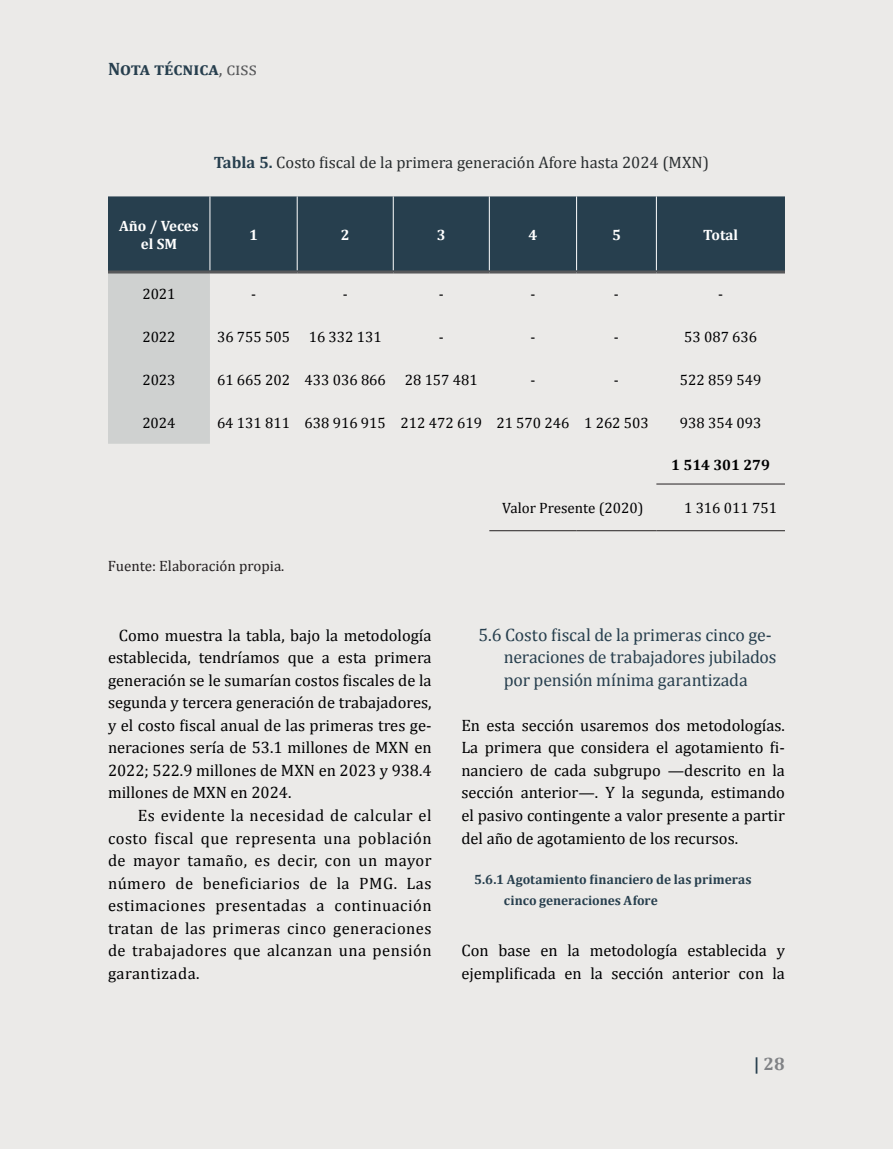
<style>
.page{position:relative;width:893px;height:1149px;background:#fff}
.page>*{position:absolute;margin:0;border:0;box-sizing:border-box;transform-origin:0 0}
.t1{font:18px/22.5px "Cambria";letter-spacing:-.01em;color:#273f4e}
.t2{font:700 18px "Cambria";color:#273f4e}
.t3{font:700 18px "Cambria";color:#808285}
.t4{font:16.5px/22.5px "Cambria";color:#000001;text-align:justify}
.t5{font:16.5px "Cambria";color:#292d2f}
.t6{font:15px "Cambria";color:#000001}
.t7{font:15px "Cambria";color:#231f20}
.t8{font:700 15px/18px "Cambria";color:#fff;text-align:center}
.t9{font:700 15px "Cambria";color:#000001}
.t10{font:700 13.5px/21px "Cambria";letter-spacing:.005em;color:#273f4e}
.s1{font-weight:400;color:#57585a}
.s2{font-weight:700;color:#273f4e}
.s3{color:#273f4e}
</style>
<div class="page">
<div style="left:0;top:0;width:893px;height:1148px;background:#ebeae8"></div>
<div style="left:108px;top:196px;width:677px;height:74px;background:#273f4e"></div>
<div style="left:108px;top:273px;width:102px;height:170px;background:#cfd1d0"></div>
<hr style="left:210px;top:196px;width:1px;height:74px;background:#fff">
<hr style="left:297px;top:196px;width:1px;height:74px;background:#fff">
<hr style="left:393px;top:196px;width:1px;height:74px;background:#fff">
<hr style="left:489px;top:196px;width:1px;height:74px;background:#fff">
<hr style="left:576px;top:196px;width:1px;height:74px;background:#fff">
<hr style="left:656px;top:196px;width:1px;height:74px;background:#fff">
<hr style="left:108px;top:270px;width:102px;height:3px;background:#57585a">
<hr style="left:210px;top:270px;width:87px;height:3px;background:#57585a">
<hr style="left:297px;top:270px;width:96px;height:3px;background:#57585a">
<hr style="left:393px;top:270px;width:96px;height:3px;background:#57585a">
<hr style="left:489px;top:270px;width:88px;height:3px;background:#57585a">
<hr style="left:577px;top:270px;width:79px;height:3px;background:#57585a">
<hr style="left:656px;top:270px;width:129px;height:3px;background:#57585a">
<hr style="left:656px;top:483px;width:129px;height:1px;background:#231f20">
<hr style="left:489px;top:530px;width:88px;height:1px;background:#231f20">
<hr style="left:577px;top:530px;width:79px;height:1px;background:#231f20">
<hr style="left:656px;top:530px;width:129px;height:1px;background:#231f20">
<p class="t2" style="left:108px;top:56px;width:150px">Nota técnica<span class="s1">, ciss</span></p>
<p class="t5" style="left:214px;top:152px;width:497px"><span class="s2">Tabla 5.</span> Costo fiscal de la primera generación Afore hasta 2024 (MXN)</p>
<p class="t8" style="left:119px;top:216px;width:81px">Año / Veces el SM</p>
<p class="t8" style="left:249px;top:225px;width:10px">1</p>
<p class="t8" style="left:341px;top:225px;width:10px">2</p>
<p class="t8" style="left:437px;top:225px;width:10px">3</p>
<p class="t8" style="left:528px;top:225px;width:10px">4</p>
<p class="t8" style="left:612px;top:225px;width:10px">5</p>
<p class="t8" style="left:703px;top:225px;width:36px">Total</p>
<p class="t6" style="left:142px;top:285px;width:35px">2021</p>
<p class="t6" style="left:251px;top:285px;width:6px">-</p>
<p class="t6" style="left:343px;top:285px;width:6px">-</p>
<p class="t6" style="left:439px;top:285px;width:6px">-</p>
<p class="t6" style="left:530px;top:285px;width:6px">-</p>
<p class="t6" style="left:614px;top:285px;width:6px">-</p>
<p class="t6" style="left:718px;top:285px;width:6px">-</p>
<p class="t6" style="left:142px;top:328px;width:35px">2022</p>
<p class="t6" style="left:217px;top:328px;width:166px">36 755 505 16 332 131</p>
<p class="t6" style="left:439px;top:328px;width:6px">-</p>
<p class="t6" style="left:530px;top:328px;width:6px">-</p>
<p class="t6" style="left:614px;top:328px;width:6px">-</p>
<p class="t6" style="left:684px;top:328px;width:75px">53 087 636</p>
<p class="t6" style="left:142px;top:371px;width:35px">2023</p>
<p class="t6" style="left:217px;top:371px;width:170px">61 665 202 433 036 866</p>
<p class="t6" style="left:405px;top:371px;width:75px">28 157 481</p>
<p class="t6" style="left:530px;top:371px;width:6px">-</p>
<p class="t6" style="left:614px;top:371px;width:6px">-</p>
<p class="t6" style="left:680px;top:371px;width:83px">522 859 549</p>
<p class="t6" style="left:142px;top:414px;width:35px">2024</p>
<p class="t6" style="left:217px;top:414px;width:433px">64 131 811 638 916 915 212 472 619 21 570 246 1 262 503</p>
<p class="t6" style="left:680px;top:414px;width:83px">938 354 093</p>
<p class="t9" style="left:671px;top:454px;width:100px">1 514 301 279</p>
<p class="t6" style="left:502px;top:499px;width:143px">Valor Presente (2020)</p>
<p class="t6" style="left:684px;top:499px;width:94px">1 316 011 751</p>
<p class="t7" style="left:108px;top:556px;width:178px">Fuente: Elaboración propia.</p>
<p class="t4" style="left:108px;top:623px;width:325px;text-indent:11px">Como muestra la tabla, bajo la metodología establecida, tendríamos que a esta primera generación se le sumarían costos fiscales de la segunda y tercera generación de trabajadores, y el costo fiscal anual de las primeras tres ge&shy;neraciones sería de 53.1 millones de MXN en 2022; 522.9 millones de MXN en 2023 y 938.4 millones de MXN en 2024.</p>
<p class="t4" style="left:108px;top:804px;width:325px;text-indent:30px">Es evidente la necesidad de calcular el costo fiscal que representa una población de mayor tamaño, es decir, con un mayor número de beneficiarios de la PMG. Las estimaciones presentadas a continuación tratan de las primeras cinco generaciones de trabajadores que alcanzan una pensión garantizada.</p>
<p class="t1" style="left:504px;top:623px;width:274px;text-indent:-26px">5.6 Costo fiscal de la primeras cinco ge&shy;neraciones de trabajadores jubilados por pensión mínima garantizada</p>
<p class="t4" style="left:461px;top:713px;width:325px">En esta sección usaremos dos metodologías.<br>La primera que considera el agotamiento fi&shy;nanciero de cada subgrupo —descrito en la sección anterior—. Y la segunda, estimando el pasivo contingente a valor presente a partir del año de agotamiento de los recursos.</p>
<p class="t10" style="left:504px;top:867px;width:249px;text-indent:-30px">5.6.1 Agotamiento financiero de las primeras cinco generaciones Afore</p>
<p class="t4" style="left:461px;top:938px;width:325px">Con base en la metodología establecida y ejemplificada en la sección anterior con la</p>
<p class="t3" style="left:754px;top:1050px;width:33px"><span class="s3">|</span> 28</p>
</div>
